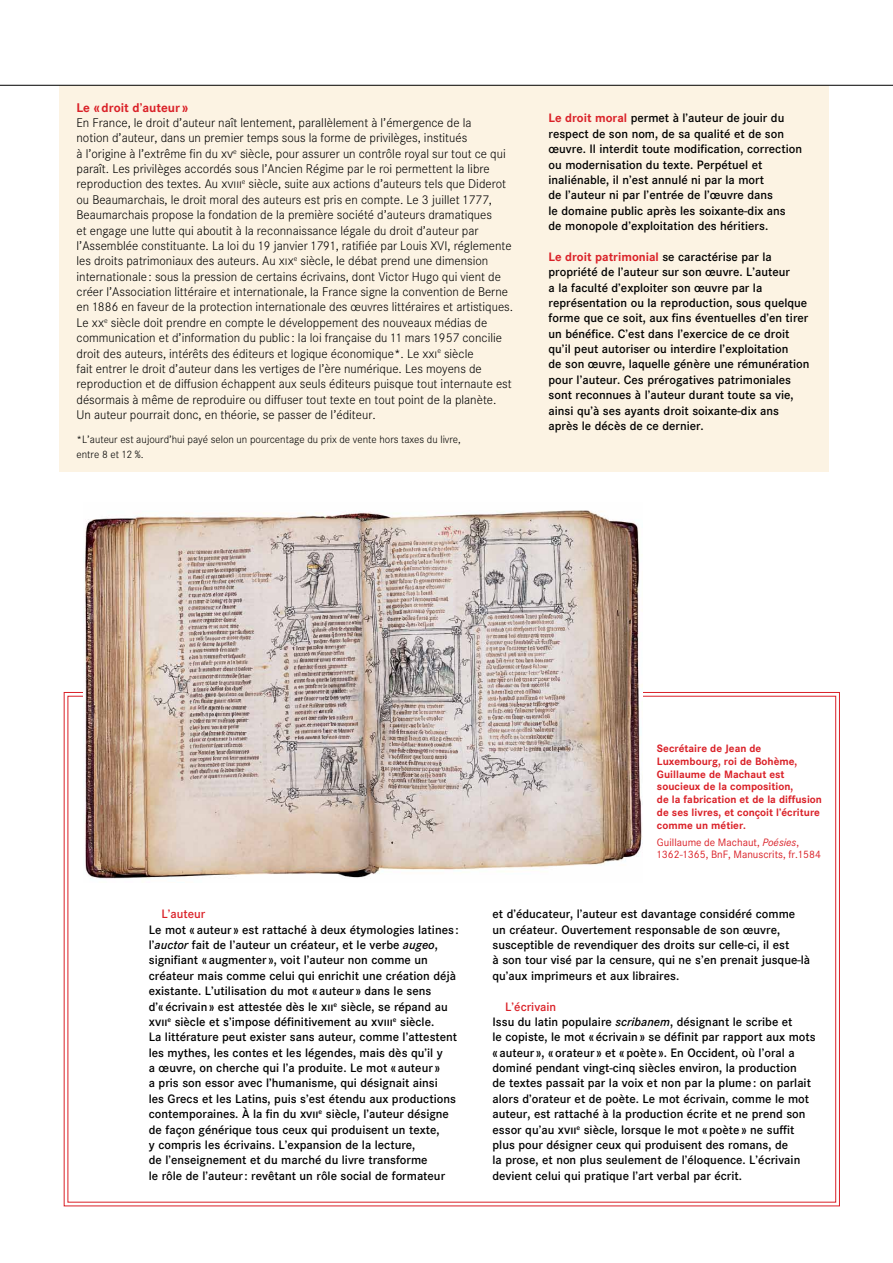
<style>
.page{position:relative;width:893px;height:1263px;background:#fff}
.page>*{position:absolute;margin:0;border:0;box-sizing:border-box;transform-origin:0 0}
.t1{font:300 12.3px/15.3px "Corporate SBQ3";color:#000}
.t2{font:700 12.3px "Corporate SBQ3";color:#da2128}
.t3{font:500 12px/15.3px "Corporate SBQ3";color:#000}
.t4{font:500 12px "Corporate SBQ3";color:#da2128}
.t5{font:700 10.5px/12.8px "Corporate SBQ3";color:#da2128}
.t6{font:300 10.5px/15.3px "Corporate SBQ3";color:#000}
.t7{font:10.5px/12.8px "Corporate SBQ3";color:#da2128}
.s1{font-family:"Corporate Expert SBQ4"}
.s2{font-weight:700;color:#da2128}
.s3{font-style:italic}
.s4{color:#da2128}
</style>
<div class="page">
<div style="left:60px;top:85px;width:769px;height:387px;background:#fcf3e3"></div>
<hr style="left:0;top:85px;width:893px;height:1px;background:#000">
<svg style="left:63px;top:692px;width:777px;height:515px"></svg>
<img style="left:83px;top:510px;width:559px;height:372px">
<p class="t2" style="left:77px;top:100px;width:113px">Le «droit d’auteur»</p>
<p class="t1" style="left:77px;top:115px;width:438px">En France, le droit d’auteur naît lentement, parallèlement à l’émergence de la<br>notion d’auteur, dans un premier temps sous la forme de privilèges, institués<br>à l’origine à l’extrême fin du <span class="s1">xv</span><sup>e</sup> siècle, pour assurer un contrôle royal sur tout ce qui paraît. Les privilèges accordés sous l’Ancien Régime par le roi permettent la libre reproduction des textes. Au <span class="s1">xviii</span><sup>e</sup> siècle, suite aux actions d’auteurs tels que Diderot ou Beaumarchais, le droit moral des auteurs est pris en compte. Le 3 juillet 1777, Beaumarchais propose la fondation de la première société d’auteurs dramatiques<br>et engage une lutte qui aboutit à la reconnaissance légale du droit d’auteur par l’Assemblée constituante. La loi du 19 janvier 1791, ratifiée par Louis XVI, réglemente les droits patrimoniaux des auteurs. Au <span class="s1">xix</span><sup>e</sup> siècle, le débat prend une dimension internationale: sous la pression de certains écrivains, dont Victor Hugo qui vient de créer l’Association littéraire et internationale, la France signe la convention de Berne en 1886 en faveur de la protection internationale des œuvres littéraires et artistiques.<br>Le <span class="s1">xx</span><sup>e</sup> siècle doit prendre en compte le développement des nouveaux médias de communication et d’information du public : la loi française du 11 mars 1957 concilie droit des auteurs, intérêts des éditeurs et logique économique*. Le <span class="s1">xxi</span><sup>e</sup> siècle<br>fait entrer le droit d’auteur dans les vertiges de l’ère numérique. Les moyens de reproduction et de diffusion échappent aux seuls éditeurs puisque tout internaute est désormais à même de reproduire ou diffuser tout texte en tout point de la planète.<br>Un auteur pourrait donc, en théorie, se passer de l’éditeur.</p>
<p class="t6" style="left:77px;top:432px;width:386px">*L’auteur est aujourd’hui payé selon un pourcentage du prix de vente hors taxes du livre, entre 8 et 12 %.</p>
<p class="t3" style="left:549px;top:111px;width:255px"><span class="s2">Le droit moral</span> permet à l’auteur de jouir du respect de son nom, de sa qualité et de son œuvre. Il interdit toute modification, correction ou modernisation du texte. Perpétuel et inaliénable, il n’est annulé ni par la mort<br>de l’auteur ni par l’entrée de l’œuvre dans<br>le domaine public après les soixante-dix ans<br>de monopole d’exploitation des héritiers.</p>
<p class="t3" style="left:549px;top:249px;width:263px"><span class="s2">Le droit patrimonial</span> se caractérise par la propriété de l’auteur sur son œuvre. L’auteur<br>a la faculté d’exploiter son œuvre par la représentation ou la reproduction, sous quelque forme que ce soit, aux fins éventuelles d’en tirer un bénéfice. C’est dans l’exercice de ce droit qu’il peut autoriser ou interdire l’exploitation<br>de son œuvre, laquelle génère une rémunération pour l’auteur. Ces prérogatives patrimoniales sont reconnues à l’auteur durant toute sa vie, ainsi qu’à ses ayants droit soixante-dix ans après le décès de ce dernier.</p>
<p class="t5" style="left:657px;top:742px;width:167px">Secrétaire de Jean de<br>Luxembourg, roi de Bohème,<br>Guillaume de Machaut est soucieux de la composition,<br>de la fabrication et de la diffusion de ses livres, et conçoit l’écriture comme un métier.</p>
<p class="t7" style="left:657px;top:836px;width:166px">Guillaume de Machaut, <span class="s3">Poésies</span>,<br>1362-1365, BnF, Manuscrits, fr.1584</p>
<p class="t4" style="left:162px;top:907px;width:45px">L’auteur</p>
<p class="t3" style="left:149px;top:922px;width:311px">Le mot «auteur » est rattaché à deux étymologies latines : l’<span class="s3">auctor</span> fait de l’auteur un créateur, et le verbe <span class="s3">augeo</span>, signifiant «augmenter », voit l’auteur non comme un créateur mais comme celui qui enrichit une création déjà existante. L’utilisation du mot «auteur » dans le sens d’«écrivain» est attestée dès le <span class="s1">xii</span><sup>e</sup> siècle, se répand au <span class="s1">xvii</span><sup>e</sup> siècle et s’impose définitivement au <span class="s1">xviii</span><sup>e</sup> siècle.<br>La littérature peut exister sans auteur, comme l’attestent les mythes, les contes et les légendes, mais dès qu’il y<br>a œuvre, on cherche qui l’a produite. Le mot «auteur »<br>a pris son essor avec l’humanisme, qui désignait ainsi<br>les Grecs et les Latins, puis s’est étendu aux productions contemporaines. À la fin du <span class="s1">xvii</span><sup>e</sup> siècle, l’auteur désigne de façon générique tous ceux qui produisent un texte,<br>y compris les écrivains. L’expansion de la lecture,<br>de l’enseignement et du marché du livre transforme<br>le rôle de l’auteur: revêtant un rôle social de formateur</p>
<p class="t3" style="left:492px;top:906px;width:319px">et d’éducateur, l’auteur est davantage considéré comme un créateur. Ouvertement responsable de son œuvre, susceptible de revendiquer des droits sur celle-ci, il est<br>à son tour visé par la censure, qui ne s’en prenait jusque-là qu’aux imprimeurs et aux libraires.</p>
<p class="t3" style="left:492px;top:999px;width:325px;text-indent:13px"><span class="s4">L’écrivain<br></span>Issu du latin populaire <span class="s3">scribanem</span>, désignant le scribe et<br>le copiste, le mot «écrivain» se définit par rapport aux mots «auteur », «orateur » et «poète». En Occident, où l’oral a dominé pendant vingt-cinq siècles environ, la production<br>de textes passait par la voix et non par la plume: on parlait alors d’orateur et de poète. Le mot écrivain, comme le mot auteur, est rattaché à la production écrite et ne prend son essor qu’au <span class="s1">xvii</span><sup>e</sup> siècle, lorsque le mot «poète» ne suffit plus pour désigner ceux qui produisent des romans, de<br>la prose, et non plus seulement de l’éloquence. L’écrivain devient celui qui pratique l’art verbal par écrit.</p>
</div>
